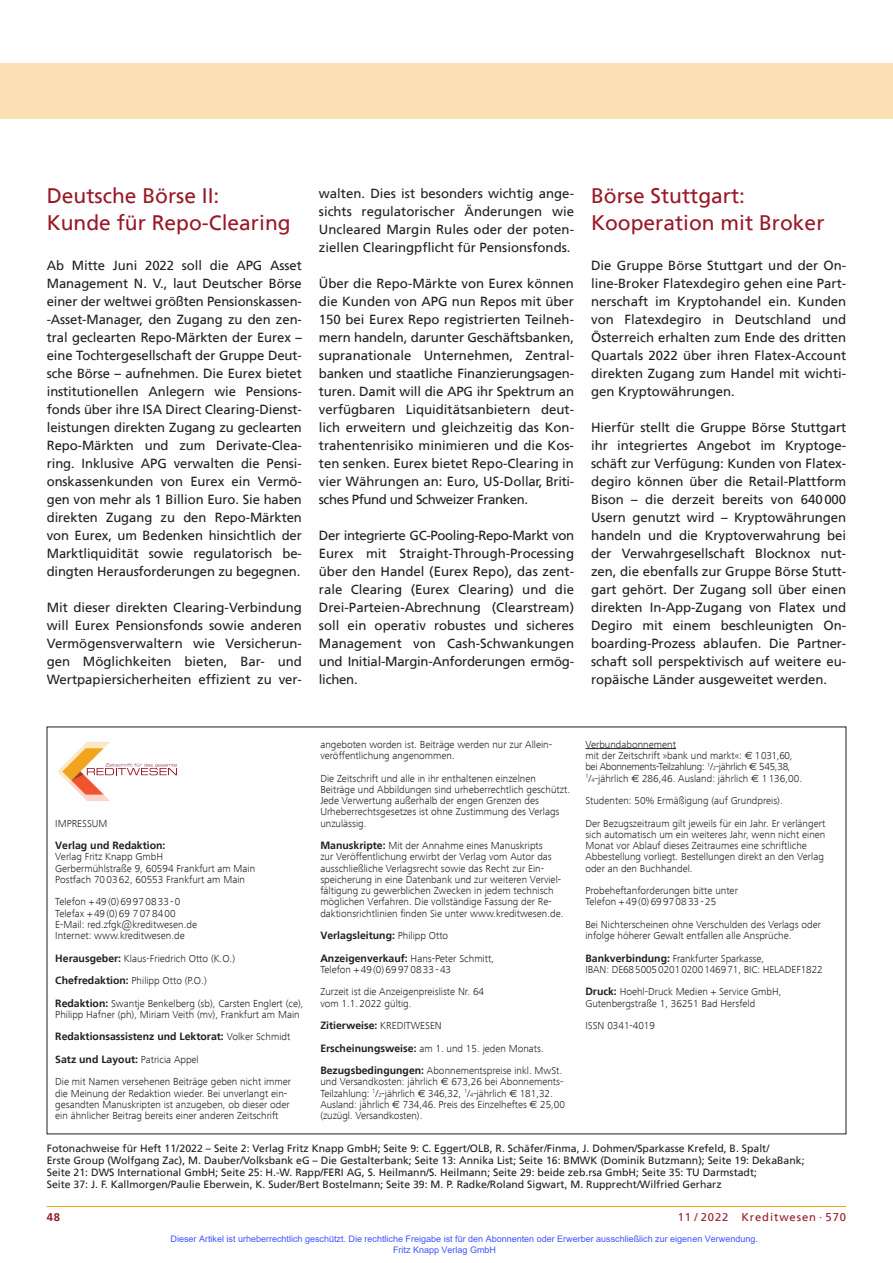
<style>
.page{position:relative;width:893px;height:1263px;background:#fff}
.page>*{position:absolute;margin:0;border:0;box-sizing:border-box;transform-origin:0 0}
.t1{font:21px/27px "Frutiger";color:#981a26}
.t2{font:13.2px/18px "Frutiger";letter-spacing:-.005em;color:#231f20;text-align:justify}
.t3{font:11.25px "Frutiger";letter-spacing:.08em;color:#981a26}
.t4{font:700 11.25px "Frutiger";color:#981a26}
.t5{font:300 10.5px/11.2px "Frutiger Next Com";color:#231f20}
.t6{font:10.5px/12px "Frutiger";color:#231f20}
.t7{font:700 10.5px/22.5px "Frutiger";color:#231f20}
.t8{font:9px/10.8px "Arial";color:#4054ff}
.s1{font-family:"Frutiger";font-weight:700}
.s2{font-family:"Frutiger Next Com";font-weight:300}
.s3{font-family:"Euro Sans";font-weight:400}
.s4{font-size:6.15px}
</style>
<div class="page">
<hr style="left:47px;top:1206px;width:799px;height:1px;background:#f1a31e">
<div style="left:0;top:64px;width:893px;height:55px;background:#fbdfb5"></div>
<svg style="left:57px;top:742px;width:120px;height:59px"></svg>
<hr style="left:585px;top:748px;width:91px;height:1px;background:#231f20">
<h1 class="t1" style="left:47px;top:184px;width:245px">Deutsche Börse II:<br>Kunde für Repo-Clearing</h1>
<p class="t2" style="left:47px;top:257px;width:257px">Ab Mitte Juni 2022 soll die APG Asset Management N. V., laut Deutscher Börse einer der weltwei größten Pensionskassen--Asset-Manager, den Zugang zu den zen&shy;tral geclearten Repo-Märkten der Eurex – eine Tochtergesellschaft der Gruppe Deut&shy;sche Börse – aufnehmen. Die Eurex bietet institutionellen Anlegern wie Pensions&shy;fonds über ihre ISA Direct Clearing-Dienst&shy;leistungen direkten Zugang zu geclearten Repo-Märkten und zum Derivate-Clea&shy;ring. Inklusive APG verwalten die Pensi&shy;onskassenkunden von Eurex ein Vermö&shy;gen von mehr als 1 Billion Euro. Sie haben direkten Zugang zu den Repo-Märkten von Eurex, um Bedenken hinsichtlich der Marktliquidität sowie regulatorisch be&shy;dingten Herausforderungen zu begegnen.</p>
<p class="t2" style="left:47px;top:599px;width:257px">Mit dieser direkten Clearing-Verbindung will Eurex Pensionsfonds sowie anderen Vermögensverwaltern wie Versicherun&shy;gen Möglichkeiten bieten, Bar- und Wertpapiersicherheiten effizient zu ver-</p>
<p class="t2" style="left:319px;top:185px;width:257px">walten. Dies ist besonders wichtig ange&shy;sichts regulatorischer Änderungen wie Uncleared Margin Rules oder der poten&shy;ziellen Clearingpflicht für Pensionsfonds.</p>
<p class="t2" style="left:319px;top:275px;width:257px">Über die Repo-Märkte von Eurex können die Kunden von APG nun Repos mit über 150 bei Eurex Repo registrierten Teilneh&shy;mern handeln, darunter Geschäftsbanken, supranationale Unternehmen, Zentral&shy;banken und staatliche Finanzierungsagen&shy;turen. Damit will die APG ihr Spektrum an verfügbaren Liquiditätsanbietern deut&shy;lich erweitern und gleichzeitig das Kon&shy;trahentenrisiko minimieren und die Kos&shy;ten senken. Eurex bietet Repo-Clearing in vier Währungen an: Euro, US-Dollar, Briti&shy;sches Pfund und Schweizer Franken.</p>
<p class="t2" style="left:319px;top:527px;width:257px">Der integrierte GC-Pooling-Repo-Markt von Eurex mit Straight-Through-Processing über den Handel (Eurex Repo), das zent&shy;rale Clearing (Eurex Clearing) und die Drei-Parteien-Abrechnung (Clearstream) soll ein operativ robustes und sicheres Management von Cash-Schwankungen und Initial-Margin-Anforderungen ermög&shy;lichen.</p>
<h1 class="t1" style="left:591px;top:184px;width:235px">Börse Stuttgart:<br>Kooperation mit Broker</h1>
<p class="t2" style="left:591px;top:257px;width:257px">Die Gruppe Börse Stuttgart und der On&shy;line-Broker Flatexdegiro gehen eine Part&shy;nerschaft im Kryptohandel ein. Kunden von Flatexdegiro in Deutschland und Österreich erhalten zum Ende des dritten Quartals 2022 über ihren Flatex-Account direkten Zugang zum Handel mit wichti&shy;gen Kryptowährungen.</p>
<p class="t2" style="left:591px;top:419px;width:257px">Hierfür stellt die Gruppe Börse Stuttgart ihr integriertes Angebot im Kryptoge&shy;schäft zur Verfügung: Kunden von Flatex&shy;degiro können über die Retail-Plattform Bison – die derzeit bereits von 640000<br>Usern genutzt wird – Kryptowährungen handeln und die Kryptoverwahrung bei der Verwahrgesellschaft Blocknox nut&shy;zen, die ebenfalls zur Gruppe Börse Stutt&shy;gart gehört. Der Zugang soll über einen direkten In-App-Zugang von Flatex und Degiro mit einem beschleunigten On&shy;boarding-Prozess ablaufen. Die Partner&shy;schaft soll perspektivisch auf weitere eu&shy;ropäische Länder ausgeweitet werden.</p>
<p class="t5" style="left:55px;top:817px;width:54px">IMPRESSUM</p>
<p class="t7" style="left:55px;top:835px;width:112px">Verlag und Redaktion:</p>
<p class="t5" style="left:55px;top:851px;width:201px">Verlag Fritz Knapp GmbH<br>Gerbermühlstraße 9, 60594 Frankfurt am Main<br>Postfach 700362, 60553 Frankfurt am Main</p>
<p class="t5" style="left:55px;top:896px;width:143px">Telefon +49(0)69970833-0<br>Telefax +49(0)69 7078400<br>E-Mail: red.zfgk@kreditwesen.de<br>Internet: www.kreditwesen.de</p>
<p class="t5" style="left:55px;top:947px;width:250px;line-height:22.5px"><span class="s1">Herausgeber:</span> Klaus-Friedrich Otto (K.O.)<br><span class="s1">Chefredaktion:</span> Philipp Otto (P.O.)<br><span class="s1">Redaktion:</span> Swantje Benkelberg (sb), Carsten Englert (ce),</p>
<p class="t5" style="left:55px;top:1009px;width:246px">Philipp Hafner (ph), Miriam Veith (mv), Frankfurt am Main</p>
<p class="t7" style="left:55px;top:1026px;width:237px">Redaktionsassistenz und Lektorat: <span class="s2">Volker Schmidt<br></span>Satz und Layout: <span class="s2">Patricia Appel</span></p>
<p class="t5" style="left:55px;top:1076px;width:237px">Die mit Namen versehenen Beiträge geben nicht immer die Meinung der Redaktion wieder. Bei unverlangt ein&shy;gesandten Manuskripten ist anzugeben, ob dieser oder ein ähnlicher Beitrag bereits einer anderen Zeitschrift</p>
<p class="t5" style="left:320px;top:739px;width:233px">angeboten worden ist. Beiträge werden nur zur Allein&shy;veröffentlichung angenommen.</p>
<p class="t5" style="left:320px;top:772px;width:251px">Die Zeitschrift und alle in ihr enthaltenen einzelnen Beiträge und Abbildungen sind urheberrechtlich geschützt.<br>Jede Verwertung außerhalb der engen Grenzen des Urheberrechtsgesetzes ist ohne Zustimmung des Verlags unzulässig.</p>
<p class="t5" style="left:320px;top:840px;width:245px"><span class="s1">Manuskripte:</span> Mit der Annahme eines Manuskripts<br>zur Veröffentlichung erwirbt der Verlag vom Autor das ausschließliche Verlagsrecht sowie das Recht zur Ein&shy;speicherung in eine Datenbank und zur weiteren Verviel&shy;fältigung zu gewerblichen Zwecken in jedem technisch möglichen Verfahren. Die vollständige Fassung der Re&shy;dak-tionsricht-linien finden Sie unter www.kreditwesen.de.</p>
<p class="t7" style="left:320px;top:925px;width:129px">Verlagsleitung: <span class="s2">Philipp Otto</span></p>
<p class="t5" style="left:320px;top:952px;width:175px"><span class="s1">Anzeigenverkauf:</span> Hans-Peter Schmitt,<br>Telefon +49(0)69970833-43</p>
<p class="t5" style="left:320px;top:986px;width:165px">Zurzeit ist die Anzeigenpreisliste Nr. 64 vom 1.1.2022 gültig.</p>
<p class="t7" style="left:320px;top:1015px;width:123px">Zitierweise: <span class="s2">KREDITWESEN</span></p>
<p class="t5" style="left:320px;top:1037px;width:243px;line-height:22.5px"><span class="s1">Erscheinungsweise:</span> am 1. und 15. jeden Monats.<br><span class="s1">Bezugsbedingungen:</span> Abonnementspreise inkl. MwSt.</p>
<p class="t5" style="left:320px;top:1076px;width:246px">und Versandkosten: jährlich <span class="s3">R</span> 673,26 bei Abonnements-Teilzahlung: <sup>1</sup>/<span class="s4">2</span>-jährlich <span class="s3">R</span> 346,32, <sup>1</sup>/<span class="s4">4</span>-jährlich <span class="s3">R</span> 181,32.<br>Ausland: jährlich <span class="s3">R</span> 734,46. Preis des Einzelheftes <span class="s3">R</span> 25,00 (zuzügl. Versandkosten).</p>
<p class="t5" style="left:585px;top:739px;width:218px">Verbundabonnement<br>mit der Zeitschrift »bank und markt«: <span class="s3">R</span> 1031,60, bei Abonnements-Teilzahlung: <sup>1</sup>/<span class="s4">2</span>-jährlich <span class="s3">R</span> 545,38, <sup>1</sup>/<span class="s4">4</span>-jährlich <span class="s3">R</span> 286,46. Ausland: jährlich <span class="s3">R</span> 1136,00.</p>
<p class="t5" style="left:585px;top:789px;width:241px;line-height:22.5px">Studenten: 50% Ermäßigung (auf Grundpreis).<br>Der Bezugszeitraum gilt jeweils für ein Jahr. Er verlängert</p>
<p class="t5" style="left:585px;top:829px;width:241px">sich automatisch um ein weiteres Jahr, wenn nicht einen Monat vor Ablauf dieses Zeitraumes eine schriftliche Abbestellung vorliegt. Bestellungen direkt an den Verlag oder an den Buchhandel.</p>
<p class="t5" style="left:585px;top:885px;width:154px">Probeheftanforderungen bitte unter<br>Telefon +49(0)69970833-25</p>
<p class="t5" style="left:585px;top:919px;width:237px">Bei Nichterscheinen ohne Verschulden des Verlags oder infolge höherer Gewalt entfallen alle Ansprüche.</p>
<p class="t5" style="left:585px;top:952px;width:239px"><span class="s1">Bankverbindung:</span> Frankfurter Sparkasse,<br>IBAN: DE68500502010200146971, BIC: HELADEF1822</p>
<p class="t5" style="left:585px;top:986px;width:198px"><span class="s1">Druck:</span> Hoehl-Druck Medien + Service GmbH,<br>Gutenbergstraße 1, 36251 Bad Hersfeld</p>
<p class="t5" style="left:585px;top:1020px;width:71px">ISSN 0341-4019</p>
<p class="t6" style="left:47px;top:1143px;width:759px">Fotonachweise für Heft 11/2022 – Seite 2: Verlag Fritz Knapp GmbH; Seite 9: C. Eggert/OLB, R. Schäfer/Finma, J. Dohmen/Sparkasse Krefeld, B. Spalt/<br>Erste Group (Wolfgang Zac), M. Dauber/Volksbank eG – Die Gestalterbank; Seite 13: Annika List; Seite 16: BMWK (Dominik Butzmann); Seite 19: DekaBank; Seite 21: DWS International GmbH; Seite 25: H.-W. Rapp/FERI AG, S. Heilmann/S. Heilmann; Seite 29: beide zeb.rsa GmbH; Seite 35: TU Darmstadt;<br>Seite 37: J. F. Kallmorgen/Paulie Eberwein, K. Suder/Bert Bostelmann; Seite 39: M. P. Radke/Roland Sigwart, M. Rupprecht/Wilfried Gerharz</p>
<p class="t4" style="left:47px;top:1211px;width:15px">48</p>
<p class="t3" style="left:678px;top:1211px;width:170px">11 / 2022 Kreditwesen · 570</p>
<p class="t8" style="left:393px;top:1233px;width:366px;text-indent:-223px">Dieser Artikel ist urheberrechtlich geschützt. Die rechtliche Freigabe ist für den Abonnenten oder Erwerber ausschließlich zur eigenen Verwendung.<br>Fritz Knapp Verlag GmbH</p>
</div>
